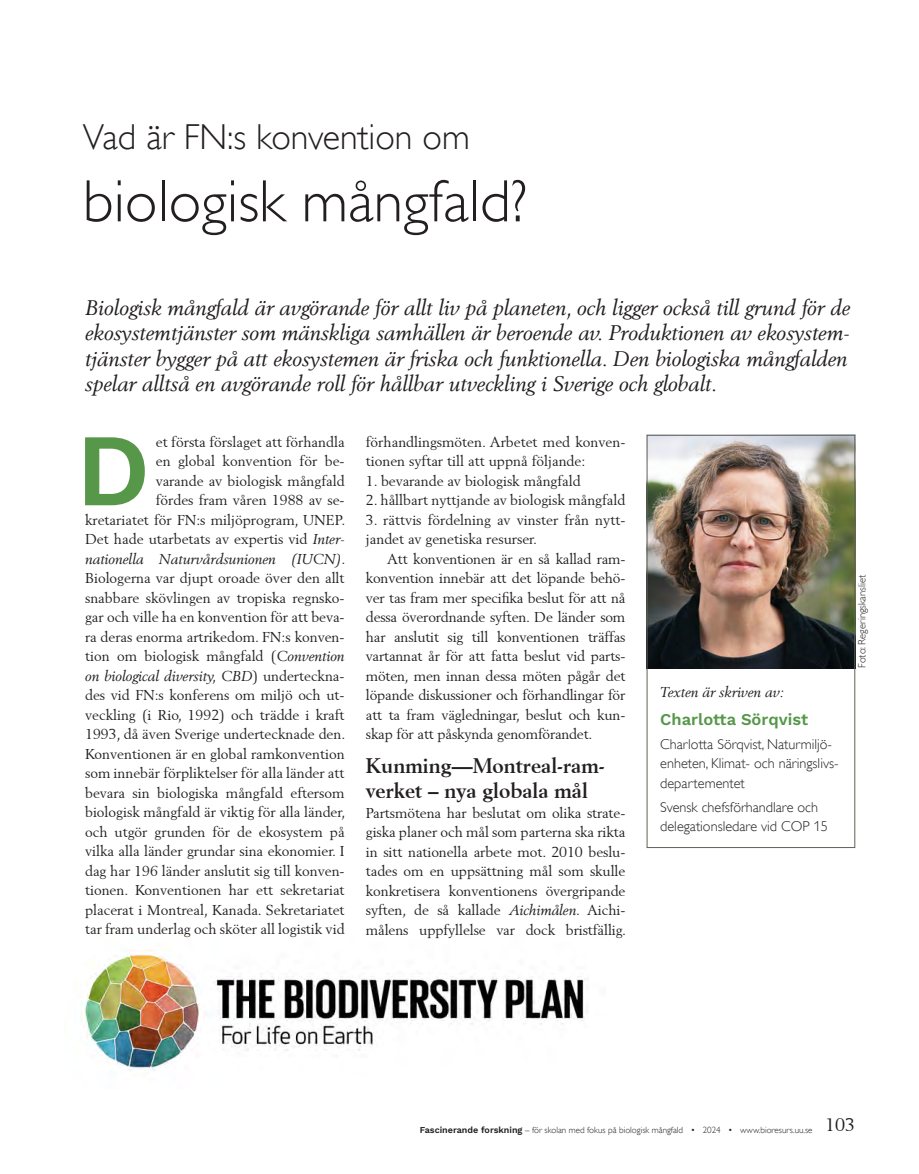
<style>
.page{position:relative;width:919px;height:1174px;background:#fff}
.page>*{position:absolute;margin:0;border:0;box-sizing:border-box;transform-origin:0 0}
.Brödtext_med_anfang{font:102.9px "Work Sans";color:#56974a}
.Rubrik_artiklar{font:300 60px "Gill Alt One";color:#231f20}
.Ovan_under_artikelrubrik{font:300 36px "Gill Alt One";color:#231f20}
.Ingress{font:italic 21px/25.5px "Berling";color:#231f20}
.Mellanrubrik{font:700 21px/25.2px "Berling";color:#231f20}
.t1{font:18px "Berling";color:#231f20}
.Namn_i_författarruta{font:16.5px "Work Sans";color:#56974a}
.Brödtext_med_anfang-2{font:14.25px/19.5px "Berling";color:#231f20;text-align:right}
.Bröd_m_indrag{font:14.25px/19.5px "Berling";letter-spacing:-.01em;color:#231f20;text-align:justify}
.Bröd_u_indrag{font:14.25px/19.5px "Berling";letter-spacing:-.005em;color:#231f20;text-align:justify}
.Bröd_utan_indrag{font:14.25px/19.5px "Berling";color:#231f20}
.Faktatext{font:300 14.25px/19.5px "Gill Alt One";color:#231f20}
.Bröd_utan_indrag-2{font:italic 14.25px "Berling";color:#231f20}
.Foto{font:300 10.5px "Gill Alt One";color:#231f20}
.t2{font:300 9px "Gill Alt One";color:#231f20}
.s1{font-style:italic}
.s2{font-family:"Work Sans";font-weight:400}
.s3{font-family:"Berling";font-weight:400}
</style>
<div class="page">
<img style="left:80px;top:949px;width:508px;height:122px">
<img style="left:648px;top:437px;width:205px;height:232px">
<div style="left:646px;top:435px;width:209px;height:413px;border:1px solid #616157"></div>
<h2 class="Ovan_under_artikelrubrik" style="left:83px;top:116px;width:388px">Vad är FN:s konvention om</h2>
<h2 class="Rubrik_artiklar" style="left:83px;top:166px;width:446px">biologisk mångfald?</h2>
<p class="Ingress" style="left:85px;top:294px;width:766px">Biologisk mångfald är avgörande för allt liv på planeten, och ligger också till grund för de ekosystemtjänster som mänskliga samhällen är beroende av. Produktionen av ekosystem&shy;tjänster bygger på att ekosystemen är friska och funktionella. Den biologiska mångfalden spelar alltså en avgörande roll för hållbar utveckling i Sverige och globalt.</p>
<p class="Brödtext_med_anfang-2" style="left:85px;top:432px;width:262px">et första förslaget att förhandla<br>en global konvention för be-<br>varande av biologisk mångfald<br>fördes fram våren 1988 av se-<br>kretariatet för FN:s miljöprogram, UNEP.<br>Det hade utarbetats av expertis vid <span class="s1">Inter&shy;nationella Naturvårdsunionen (IUCN)</span>.<br>Biologerna var djupt oroade över den allt snabbare skövlingen av tropiska regnsko&shy;gar och ville ha en konvention för att beva&shy;ra deras enorma artrikedom. FN:s konven&shy;tion om biologisk mångfald (<span class="s1">Convention on biological diversity, CBD</span>) underteckna&shy;des vid FN:s konferens om miljö och ut&shy;veckling (i Rio, 1992) och trädde i kraft 1993, då även Sverige undertecknade den.<br>Konventionen är en global ramkonvention som innebär förpliktelser för alla länder att bevara sin biologiska mångfald eftersom biologisk mångfald är viktig för alla länder, och utgör grunden för de ekosystem på vilka alla länder grundar sina ekonomier. I dag har 196 länder anslutit sig till konven&shy;tionen. Konventionen har ett sekretariat placerat i Montreal, Kanada. Sekretariatet tar fram underlag och sköter all logistik vid</p>
<p class="Brödtext_med_anfang-2" style="left:366px;top:431px;width:261px;text-align:left">förhandlingsmöten. Arbetet med konven&shy;tionen syftar till att uppnå följande:</p>
<p class="Brödtext_med_anfang" style="left:76px;top:392px;width:75px">D</p>
<p class="Bröd_utan_indrag" style="left:366px;top:470px;width:216px">1. bevarande av biologisk mångfald</p>
<p class="Bröd_utan_indrag" style="left:366px;top:490px;width:261px">2. hållbart nyttjande av biologisk mångfald</p>
<p class="Bröd_utan_indrag" style="left:366px;top:509px;width:261px">3. rättvis fördelning av vinster från nytt&shy;jandet av genetiska resurser.</p>
<p class="Bröd_m_indrag" style="left:366px;top:548px;width:261px;text-indent:21px">Att konventionen är en så kallad ram&shy;konvention innebär att det löpande behö&shy;ver tas fram mer specifika beslut för att nå dessa överordnande syften. De länder som har anslutit sig till konventionen träffas vartannat år för att fatta beslut vid parts&shy;möten, men innan dessa möten pågår det löpande diskussioner och förhandlingar för att ta fram vägledningar, beslut och kun&shy;skap för att påskynda genomförandet.</p>
<h3 class="Mellanrubrik" style="left:366px;top:753px;width:240px">Kunming—Montreal-ram&shy;verket – nya globala mål</h3>
<p class="Bröd_u_indrag" style="left:366px;top:803px;width:262px">Partsmötena har beslutat om olika strate&shy;giska planer och mål som parterna ska rikta in sitt nationella arbete mot. 2010 beslu&shy;tades om en uppsättning mål som skulle konkretisera konventionens övergripande syften, de så kallade <span class="s1">Aichimålen</span>. Aichi&shy;målens uppfyllelse var dock bristfällig.</p>
<p class="Bröd_utan_indrag-2" style="left:660px;top:683px;width:125px">Texten är skriven av:</p>
<h3 class="Namn_i_författarruta" style="left:660px;top:707px;width:149px">Charlotta Sörqvist</h3>
<p class="Faktatext" style="left:660px;top:734px;width:180px">Charlotta Sörqvist, Naturmiljö&shy;enheten, Klimat- och näringslivs&shy;departementet</p>
<p class="Faktatext" style="left:660px;top:797px;width:169px">Svensk chefsförhandlare och delegationsledare vid COP 15</p>
<p class="Foto" style="left:855px;top:668px;width:94px;rotate:-90deg">Foto: Regeringskansliet</p>
<p class="t2" style="left:419px;top:1124px;width:394px"><span class="s2">Fascinerande forskning</span> <span class="s3">–</span> för skolan med fokus på biologisk mångfald • 2024 • www.bioresurs.uu.se</p>
<p class="t1" style="left:825px;top:1114px;width:32px">103</p>
</div>
